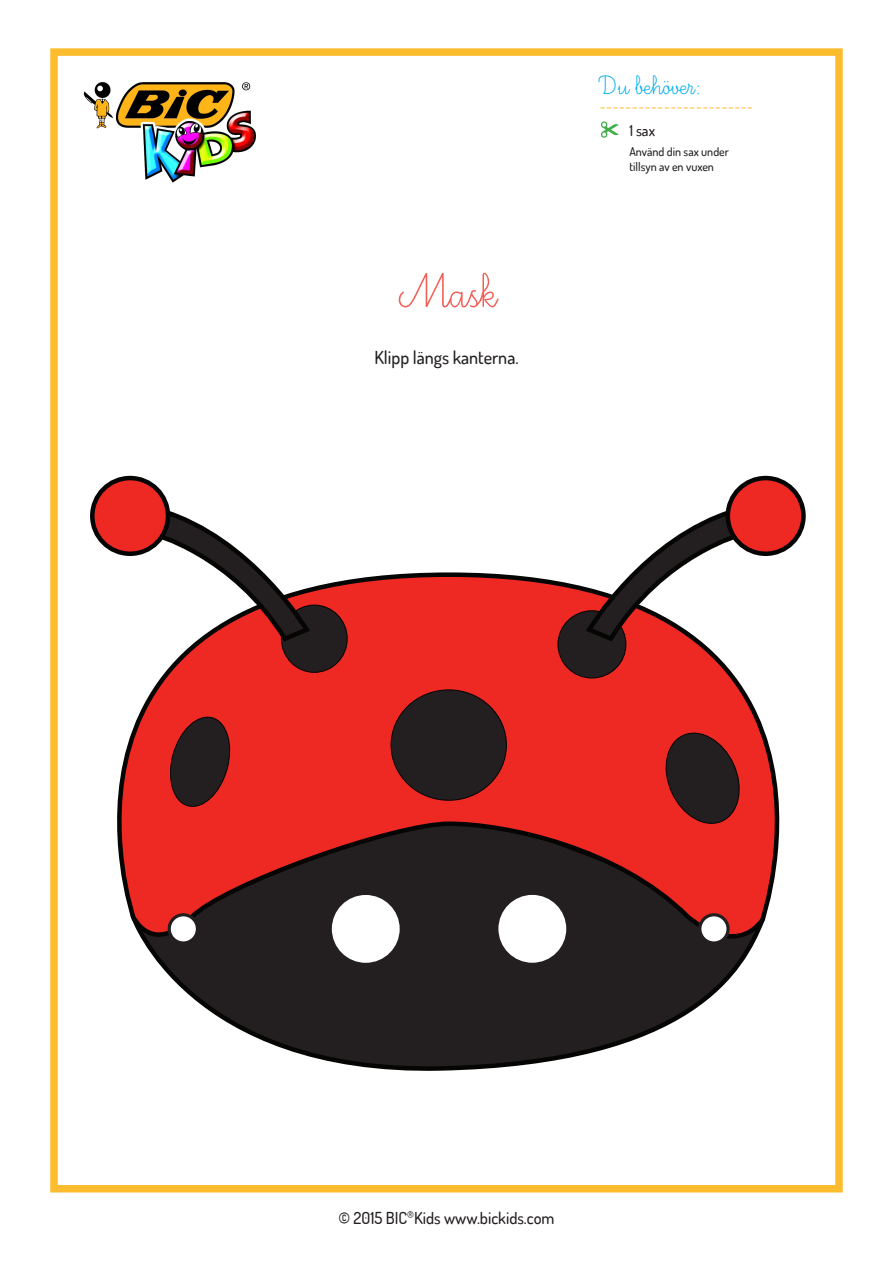
<style>
.page{position:relative;width:893px;height:1263px;background:#fff}
.page>*{position:absolute;margin:0;border:0;box-sizing:border-box;transform-origin:0 0}
.t1{font:60px "Ecriture A Romain Orne";color:#f16157}
.t2{font:33px "Ecriture A Romain Orne";color:#00aeef}
.t3{font:18px "Minion Pro";color:#fdbb2e}
.t4{font:500 18px "Dosis";color:#231f20}
.t5{font:500 16.5px "Dosis";color:#231f20}
.t6{font:500 15px "Dosis";color:#231f20}
.t7{font:500 12px/14.4px "Dosis";color:#231f20}
</style>
<div class="page">
<div style="left:50px;top:48px;width:793px;height:1144px;border:8px solid #fdbb2e"></div>
<img style="left:83px;top:82px;width:173px;height:101px">
<svg style="left:600px;top:121px;width:19px;height:17px"></svg>
<svg style="left:155px;top:959px;width:590px;height:112px"></svg>
<svg style="left:117px;top:572px;width:663px;height:387px"></svg>
<div style="left:391px;top:690px;width:115px;height:110px;background:#231f20;border-radius:50%"></div>
<svg style="left:660px;top:726px;width:84px;height:104px"></svg>
<svg style="left:166px;top:714px;width:68px;height:96px"></svg>
<div style="left:558px;top:611px;width:68px;height:67px;background:#231f20;border-radius:50%"></div>
<div style="left:281px;top:605px;width:66px;height:67px;background:#231f20;border-radius:50%"></div>
<svg style="left:583px;top:511px;width:165px;height:133px"></svg>
<svg style="left:148px;top:506px;width:165px;height:138px"></svg>
<div style="left:700px;top:915px;width:28px;height:28px;background:#fff;border-radius:50%"></div>
<div style="left:698px;top:913px;width:32px;height:31px;border:3px solid #231f20;border-radius:50%"></div>
<div style="left:169px;top:915px;width:28px;height:28px;background:#fff;border-radius:50%"></div>
<div style="left:168px;top:913px;width:31px;height:31px;border:3px solid #231f20;border-radius:50%"></div>
<div style="left:497px;top:894px;width:70px;height:70px;background:#fff;border-radius:50%"></div>
<div style="left:496px;top:893px;width:72px;height:72px;border:2px solid #231f20;border-radius:50%"></div>
<div style="left:331px;top:894px;width:70px;height:70px;background:#fff;border-radius:50%"></div>
<div style="left:330px;top:893px;width:72px;height:72px;border:2px solid #231f20;border-radius:50%"></div>
<div style="left:728px;top:478px;width:75px;height:76px;background:#ee2823;border-radius:50%"></div>
<div style="left:725px;top:476px;width:81px;height:80px;border:5px solid #050504;border-radius:50%"></div>
<div style="left:92px;top:478px;width:76px;height:76px;background:#ee2823;border-radius:50%"></div>
<div style="left:90px;top:476px;width:80px;height:80px;border:5px solid #050504;border-radius:50%"></div>
<h1 class="t1" style="left:397px;top:262px;width:100px">Mask</h1>
<p class="t4" style="left:374px;top:346px;width:146px">Klipp längs kanterna.</p>
<h2 class="t2" style="left:600px;top:69px;width:103px">Du behöver:</h2>
<h3 class="t3" style="left:600px;top:94px;width:155px">------------------------</h3>
<p class="t6" style="left:629px;top:121px;width:27px">1 sax</p>
<p class="t7" style="left:629px;top:145px;width:101px">Använd din sax under tillsyn av en vuxen</p>
<h3 class="t5" style="left:338px;top:1207px;width:218px">© 2015 BIC<sup>®</sup>Kids www.bickids.com</h3>
</div>
